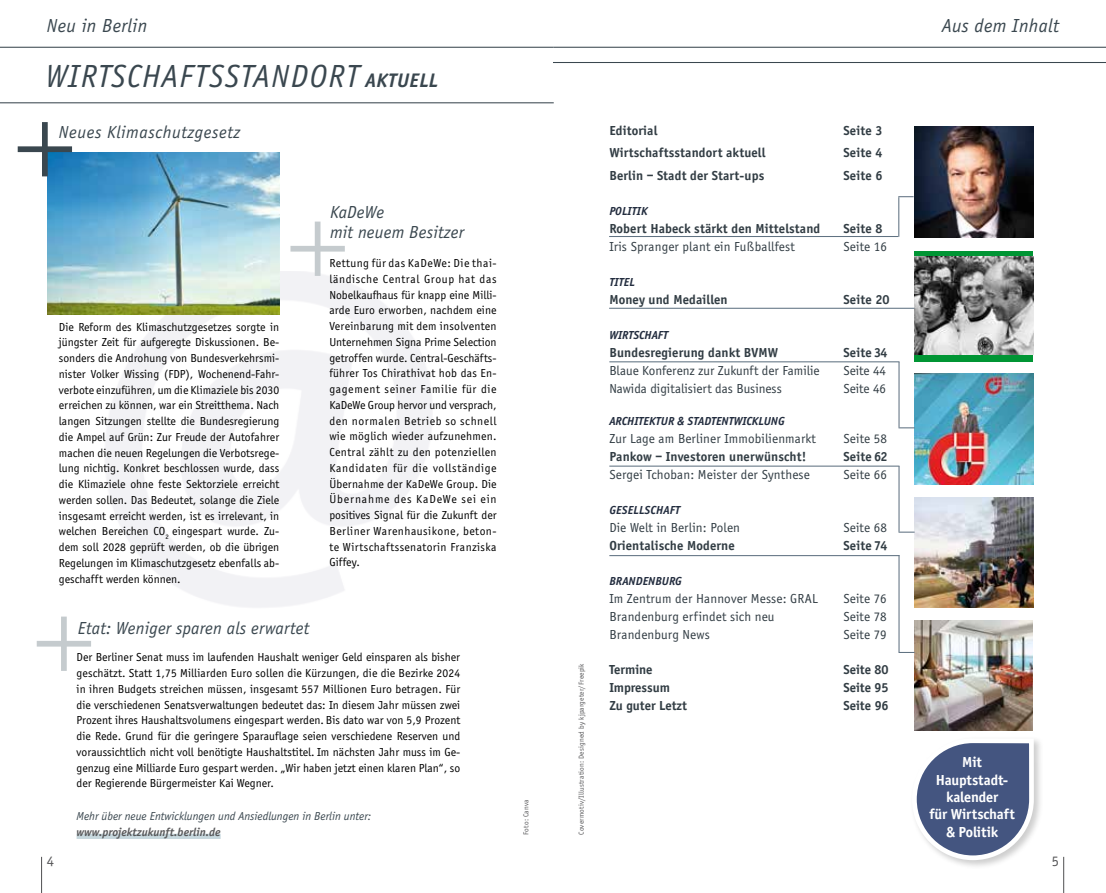
<style>
.page{position:relative;width:1106px;height:893px;background:#fff}
.page>*{position:absolute;margin:0;border:0;box-sizing:border-box;transform-origin:0 0}
.t1{font:300 108px "Helvetica Neue";color:#c5cbce}
.t2{font:300 108px "Helvetica Neue";color:#3a474f}
.t3{font:italic 33px "Officina Sans EF";letter-spacing:.045em;color:#3a474f}
.t4{font:italic 19.5px "Officina Sans EF";letter-spacing:.02em;color:#3a474f}
.t5{font:italic 18px/19.5px "Officina Sans EF";letter-spacing:.01em;color:#3a474f}
.t6{font:italic 18px "Officina Sans EF";letter-spacing:.03em;color:#3a474f}
.t7{font:700 15px/17.4px "Officina Sans EF";letter-spacing:-.01em;color:#fff;text-align:center}
.t8{font:15px "Officina Sans EF";color:#58585a}
.t9{font:13.5px "Officina Sans EF";letter-spacing:.01em;color:#323d44}
.t10{font:700 13.5px "Officina Sans EF";letter-spacing:.01em;color:#323d44}
.t11{font:12px/15.8px "Officina Sans EF";color:#000;text-align:justify}
.t12{font:italic 700 12px "Officina Sans EF";color:#232d3f}
.t13{font:italic 12px "Officina Sans EF";color:#3a474f}
.t14{font:italic 700 12px "Officina Sans EF";color:#58585a}
.t15{font:7.5px "Officina Sans EF";letter-spacing:.02em;color:#58585a}
.s1{font-weight:700;font-size:20.25px}
</style>
<div class="page">
<hr style="left:41px;top:857px;width:1px;height:36px;background:#58585a">
<hr style="left:1063px;top:857px;width:1px;height:36px;background:#58585a">
<div style="left:914px;top:251px;width:119px;height:110px;background:#009534"></div>
<img style="left:914px;top:257px;width:119px;height:98px">
<img style="left:914px;top:497px;width:119px;height:111px">
<img style="left:105px;top:271px;width:327px;height:336px">
<div style="left:77px;top:834px;width:144px;height:5px;background:#c7d8de"></div>
<img style="left:48px;top:152px;width:231px;height:163px">
<hr style="left:0;top:47px;width:554px;height:1px;background:#3a474f">
<hr style="left:0;top:102px;width:554px;height:1px;background:#3a474f">
<img style="left:914px;top:374px;width:119px;height:110px">
<div style="left:909px;top:736px;width:134px;height:134px;background:#000;opacity:.2"></div>
<svg style="left:909px;top:736px;width:127px;height:126px"></svg>
<img style="left:914px;top:620px;width:118px;height:111px">
<img style="left:914px;top:126px;width:119px;height:111px">
<hr style="left:553px;top:62px;width:553px;height:1px;background:#3a474f">
<hr style="left:554px;top:47px;width:552px;height:1px;background:#3a474f">
<hr style="left:609px;top:236px;width:289px;height:1px;background:#607282">
<svg style="left:898px;top:196px;width:15px;height:1px"></svg>
<hr style="left:898px;top:197px;width:1px;height:40px;background:#607282">
<hr style="left:609px;top:555px;width:290px;height:1px;background:#607282">
<svg style="left:898px;top:652px;width:16px;height:1px"></svg>
<hr style="left:898px;top:555px;width:1px;height:97px;background:#607282">
<hr style="left:609px;top:466px;width:290px;height:1px;background:#607282">
<svg style="left:898px;top:532px;width:16px;height:1px"></svg>
<hr style="left:898px;top:466px;width:1px;height:66px;background:#607282">
<hr style="left:609px;top:361px;width:290px;height:1px;background:#607282">
<svg style="left:898px;top:427px;width:16px;height:1px"></svg>
<hr style="left:898px;top:362px;width:1px;height:65px;background:#607282">
<hr style="left:609px;top:308px;width:305px;height:1px;background:#607282">
<h3 class="t4" style="left:47px;top:15px;width:102px">Neu in Berlin</h3>
<h2 class="t3" style="left:46px;top:58px;width:394px">Wirtschaftsstandort <span class="s1">AKTUELL</span></h2>
<h3 class="t6" style="left:59px;top:123px;width:183px">Neues Klimaschutzgesetz</h3>
<h1 class="t2" style="left:12px;top:51px;width:66px">+</h1>
<p class="t11" style="left:59px;top:319px;width:222px">Die Reform des Klimaschutzgesetzes sorgte in jüngster Zeit für aufgeregte Diskussionen. Be&shy;sonders die Androhung von Bundesverkehrsmi&shy;nister Volker Wissing (FDP), Wochenend-Fahr&shy;verbote einzuführen, um die Klimaziele bis 2030 erreichen zu können, war ein Streitthema. Nach langen Sitzungen stellte die Bundesregierung die Ampel auf Grün: Zur Freude der Autofahrer machen die neuen Regelungen die Verbotsrege&shy;lung nichtig. Konkret beschlossen wurde, dass die Klimaziele ohne feste Sektorziele erreicht werden sollen. Das Bedeutet, solange die Ziele insgesamt erreicht werden, ist es irrelevant, in welchen Bereichen CO<sub>2</sub> eingespart wurde. Zu&shy;dem soll 2028 geprüft werden, ob die übrigen Regelungen im Klimaschutzgesetz ebenfalls ab&shy;geschafft werden können.</p>
<h3 class="t5" style="left:330px;top:203px;width:136px">KaDeWe<br>mit neuem Besitzer</h3>
<h1 class="t1" style="left:285px;top:150px;width:66px">+</h1>
<p class="t11" style="left:329px;top:255px;width:169px">Rettung für das KaDeWe: Die thai&shy;ländische Central Group hat das Nobelkaufhaus für knapp eine Milli&shy;arde Euro erworben, nachdem eine Vereinbarung mit dem insolventen Unternehmen Signa Prime Selection getroffen wurde. Central-Geschäfts&shy;führer Tos Chirathivat hob das En&shy;gagement seiner Familie für die KaDeWe Group hervor und versprach, den normalen Betrieb so schnell wie möglich wieder aufzunehmen.<br>Central zählt zu den potenziellen Kandidaten für die vollständige Übernahme der KaDeWe Group. Die Übernahme des KaDeWe sei ein positives Signal für die Zukunft der Berliner Warenhausikone, beton&shy;te Wirtschaftssenatorin Franziska Giffey.</p>
<h1 class="t1" style="left:31px;top:545px;width:66px">+</h1>
<h3 class="t5" style="left:78px;top:618px;width:233px">Etat: Weniger sparen als erwartet</h3>
<p class="t11" style="left:77px;top:650px;width:385px">Der Berliner Senat muss im laufenden Haushalt weniger Geld einsparen als bisher geschätzt. Statt 1,75 Milliarden Euro sollen die Kürzungen, die die Bezirke 2024 in ihren Budgets streichen müssen, insgesamt 557 Millionen Euro betragen. Für die verschiedenen Senatsverwaltungen bedeutet das: In diesem Jahr müssen zwei Prozent ihres Haushaltsvolumens eingespart werden. Bis dato war von 5,9 Prozent die Rede. Grund für die geringere Sparauflage seien verschiedene Reserven und voraussichtlich nicht voll benötigte Haushaltstitel. Im nächsten Jahr muss im Ge&shy;genzug eine Milliarde Euro gespart werden. „Wir haben jetzt einen klaren Plan“, so der Regierende Bürgermeister Kai Wegner.</p>
<p class="t13" style="left:77px;top:810px;width:296px">Mehr über neue Entwicklungen und Ansiedlungen in Berlin unter:</p>
<p class="t14" style="left:77px;top:825px;width:145px">WWW.PROJEKTZUKUNFT.BERLIN.DE</p>
<p class="t15" style="left:522px;top:835px;width:37px;rotate:-90deg">Foto: Canva</p>
<p class="t15" style="left:577px;top:835px;width:173px;rotate:-90deg">Covermotiv/Illustration: Designed by kjpargeter/Freepik</p>
<p class="t10" style="left:609px;top:122px;width:49px">Editorial</p>
<p class="t10" style="left:843px;top:122px;width:40px">Seite 3</p>
<p class="t10" style="left:609px;top:145px;width:157px">Wirtschaftsstandort aktuell</p>
<p class="t10" style="left:843px;top:145px;width:40px">Seite 4</p>
<p class="t10" style="left:609px;top:167px;width:156px">Berlin – Stadt der Start-ups</p>
<p class="t10" style="left:843px;top:167px;width:40px">Seite 6</p>
<p class="t12" style="left:609px;top:204px;width:40px">POLITIK</p>
<p class="t10" style="left:609px;top:220px;width:212px">Robert Habeck stärkt den Mittelstand</p>
<p class="t10" style="left:843px;top:220px;width:40px">Seite 8</p>
<p class="t9" style="left:609px;top:239px;width:187px">Iris Spranger plant ein Fußballfest</p>
<p class="t9" style="left:843px;top:239px;width:45px">Seite 16</p>
<p class="t12" style="left:609px;top:275px;width:27px">TI TEL</p>
<p class="t10" style="left:609px;top:291px;width:120px">Money und Medaillen</p>
<p class="t10" style="left:843px;top:291px;width:48px">Seite 20</p>
<p class="t12" style="left:609px;top:328px;width:60px">WIRTSCHAFT</p>
<p class="t10" style="left:609px;top:344px;width:170px">Bundesregierung dankt BVMW</p>
<p class="t10" style="left:843px;top:344px;width:46px">Seite 34</p>
<p class="t9" style="left:609px;top:363px;width:212px">Blaue Konferenz zur Zukunft der Familie</p>
<p class="t9" style="left:843px;top:363px;width:44px">Seite 44</p>
<p class="t9" style="left:609px;top:381px;width:174px">Nawida digitalisiert das Business</p>
<p class="t9" style="left:843px;top:381px;width:44px">Seite 46</p>
<p class="t12" style="left:609px;top:414px;width:177px">ARCHITEKTUR &amp; STADTENTWICKLUNG</p>
<p class="t9" style="left:609px;top:431px;width:208px">Zur Lage am Berliner Immobilienmarkt</p>
<p class="t9" style="left:843px;top:431px;width:45px">Seite 58</p>
<p class="t10" style="left:609px;top:448px;width:198px">Pankow – Investoren unerwünscht!</p>
<p class="t10" style="left:843px;top:448px;width:46px">Seite 62</p>
<p class="t9" style="left:609px;top:467px;width:202px">Sergei Tchoban: Meister der Synthese</p>
<p class="t9" style="left:843px;top:467px;width:45px">Seite 66</p>
<p class="t12" style="left:609px;top:503px;width:72px">GESELLSCHAFT</p>
<p class="t9" style="left:609px;top:520px;width:132px">Die Welt in Berlin: Polen</p>
<p class="t9" style="left:843px;top:520px;width:45px">Seite 68</p>
<p class="t10" style="left:609px;top:537px;width:127px">Orientalische Moderne</p>
<p class="t10" style="left:843px;top:537px;width:45px">Seite 74</p>
<p class="t12" style="left:609px;top:574px;width:74px">BRANDENBURG</p>
<p class="t9" style="left:609px;top:591px;width:210px">Im Zentrum der Hannover Messe: GRAL</p>
<p class="t9" style="left:843px;top:591px;width:45px">Seite 76</p>
<p class="t9" style="left:609px;top:609px;width:167px">Brandenburg erfindet sich neu</p>
<p class="t9" style="left:843px;top:609px;width:45px">Seite 78</p>
<p class="t9" style="left:609px;top:627px;width:102px">Brandenburg News</p>
<p class="t9" style="left:843px;top:627px;width:45px">Seite 79</p>
<p class="t10" style="left:609px;top:661px;width:45px">Termine</p>
<p class="t10" style="left:843px;top:661px;width:47px">Seite 80</p>
<p class="t10" style="left:609px;top:679px;width:62px">Impressum</p>
<p class="t10" style="left:843px;top:679px;width:47px">Seite 95</p>
<p class="t10" style="left:609px;top:697px;width:79px">Zu guter Letzt</p>
<p class="t10" style="left:843px;top:697px;width:47px">Seite 96</p>
<h3 class="t4" style="left:942px;top:15px;width:119px">Aus dem Inhalt</h3>
<p class="t7" style="left:929px;top:754px;width:87px">Mit<br>Hauptstadt&shy;kalender<br>für Wirtschaft &amp; Politik</p>
<p class="t8" style="left:47px;top:853px;width:9px">4</p>
<p class="t8" style="left:1051px;top:853px;width:9px">5</p>
</div>
